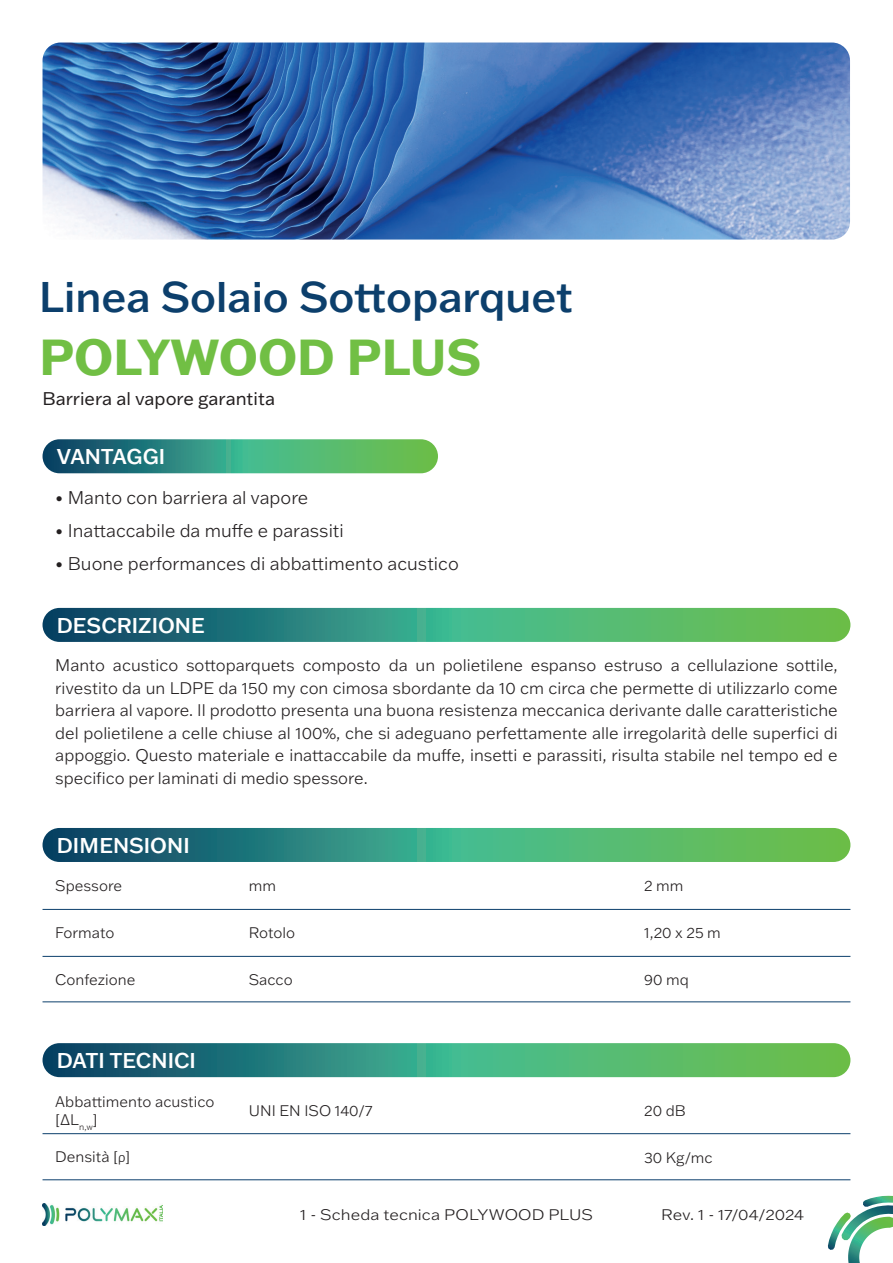
<style>
.page{position:relative;width:893px;height:1263px;background:#fff}
.page>*{position:absolute;margin:0;border:0;box-sizing:border-box;transform-origin:0 0}
.t1{font:700 49.5px "Franklin Gothic ATF";color:#71bf44}
.t2{font:500 42px "Franklin Gothic ATF";color:#0c3f6c}
.t3{font:500 21px "Franklin Gothic ATF";color:#fff}
.t4{font:300 18px "Franklin Gothic ATF";color:#231f20}
.t5{font:18px "Franklin Gothic ATF";color:#231f20}
.t6{font:300 16.5px/22.5px "Franklin Gothic ATF";color:#231f20;text-align:justify}
.t7{font:300 15px/18px "Franklin Gothic ATF";color:#231f20}
.t8{font:300 15px "Franklin Gothic ATF";color:#231f20;scale:1.1 1}
.s1{font-family:"Calibri"}
</style>
<div class="page">
<svg style="left:810px;top:1179px;width:83px;height:84px"></svg>
<img style="left:43px;top:1204px;width:119px;height:21px">
<img style="left:43px;top:43px;width:807px;height:197px">
<svg style="left:43px;top:828px;width:807px;height:34px;background:#3e9973"></svg>
<hr style="left:43px;top:909px;width:807px;height:1px;background:#0c3f6c">
<hr style="left:43px;top:956px;width:807px;height:1px;background:#0c3f6c">
<hr style="left:43px;top:1001px;width:807px;height:1px;background:#0c3f6c">
<svg style="left:43px;top:439px;width:395px;height:34px;background:#3f9a74"></svg>
<svg style="left:43px;top:608px;width:807px;height:34px;background:#3e9973"></svg>
<svg style="left:43px;top:1043px;width:807px;height:34px;background:#3e9a73"></svg>
<hr style="left:43px;top:1133px;width:807px;height:1px;background:#0c3f6c">
<hr style="left:43px;top:1179px;width:807px;height:1px;background:#0c3f6c">
<h2 class="t2" style="left:39px;top:269px;width:535px">Linea Solaio Sottoparquet</h2>
<h1 class="t1" style="left:39px;top:324px;width:443px">POLYWOOD PLUS</h1>
<p class="t5" style="left:42px;top:386px;width:234px">Barriera al vapore garantita</p>
<p class="t3" style="left:57px;top:443px;width:110px">VANTAGGI</p>
<p class="t4" style="left:55px;top:485px;width:254px">• Manto con barriera al vapore</p>
<p class="t4" style="left:55px;top:518px;width:290px">• Inattaccabile da muffe e parassiti</p>
<p class="t4" style="left:55px;top:551px;width:405px">• Buone performances di abbattimento acustico</p>
<p class="t3" style="left:57px;top:611px;width:150px">DESCRIZIONE</p>
<p class="t6" style="left:55px;top:654px;width:784px">Manto acustico sottoparquets composto da un polietilene espanso estruso a cellulazione sottile, rivestito da un LDPE da 150 my con cimosa sbordante da 10 cm circa che permette di utilizzarlo come barriera al vapore. Il prodotto presenta una buona resistenza meccanica derivante dalle caratteristiche del polietilene a celle chiuse al 100%, che si adeguano perfettamente alle irregolarità delle superfici di appoggio. Questo materiale e inattaccabile da muffe, insetti e parassiti, risulta stabile nel tempo ed e specifico per laminati di medio spessore.</p>
<p class="t3" style="left:57px;top:831px;width:135px">DIMENSIONI</p>
<p class="t7" style="left:55px;top:876px;width:68px">Spessore</p>
<p class="t7" style="left:55px;top:923px;width:61px">Formato</p>
<p class="t7" style="left:55px;top:970px;width:82px">Confezione</p>
<p class="t3" style="left:57px;top:1046px;width:141px">DATI TECNICI</p>
<p class="t7" style="left:55px;top:1092px;width:161px">Abbattimento acustico [ΔL<sub>n,w</sub>]</p>
<p class="t7" style="left:55px;top:1147px;width:77px">Densità [<span class="s1">ρ</span>]</p>
<p class="t7" style="left:249px;top:876px;width:29px">mm</p>
<p class="t7" style="left:249px;top:923px;width:48px">Rotolo</p>
<p class="t7" style="left:249px;top:970px;width:45px">Sacco</p>
<p class="t7" style="left:644px;top:876px;width:41px">2 mm</p>
<p class="t7" style="left:644px;top:923px;width:78px">1,20 x 25 m</p>
<p class="t7" style="left:644px;top:970px;width:46px">90 mq</p>
<p class="t7" style="left:249px;top:1101px;width:125px">UNI EN ISO 140/7</p>
<p class="t7" style="left:644px;top:1101px;width:43px">20 dB</p>
<p class="t7" style="left:644px;top:1148px;width:70px">30 Kg/mc</p>
<p class="t8" style="left:300px;top:1204px;width:268px">1 - Scheda tecnica POLYWOOD PLUS</p>
<p class="t8" style="left:661px;top:1205px;width:131px">Rev. 1 - 17/04/2024</p>
</div>
